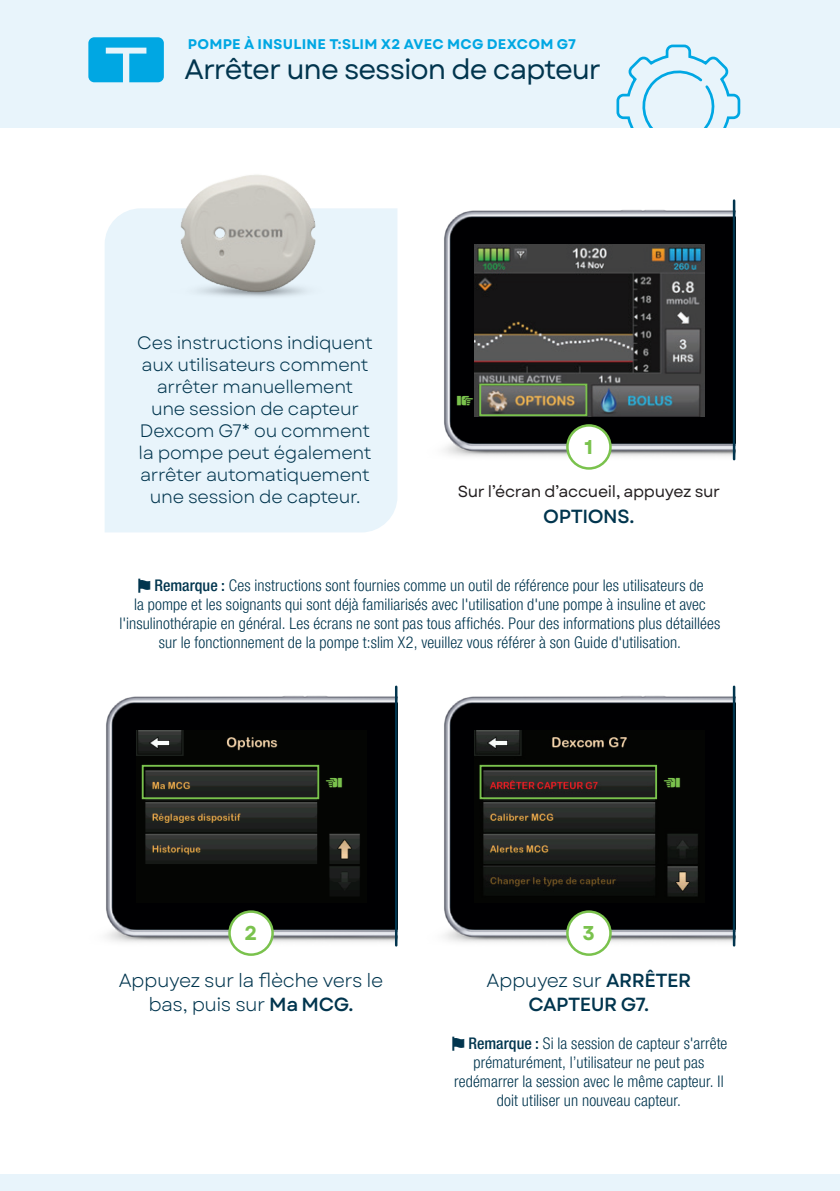
<style>
.page{position:relative;width:840px;height:1191px;background:#fff}
.page>*{position:absolute;margin:0;border:0;box-sizing:border-box;transform-origin:0 0}
.t1{font:28px "Garet";letter-spacing:-.04em;color:#01354e}
.Step_Number{font:700 20px "Garet";color:#7ac24d}
.Body{font:19px/24px "Garet";letter-spacing:-.03em;color:#01354e;text-align:center}
.Body-2{font:500 19px/24px "Garet";letter-spacing:-.02em;color:#01354e;text-align:center}
.Body-3{font:18px/22px "Garet";color:#01354e;text-align:center}
.Note___Warning{font:300 condensed 16px/19px "Helvetica Neue LT Pro";letter-spacing:.005em;color:#01354e;text-align:center}
.Body-4{font:16px "Garet";letter-spacing:-.02em;color:#231f20}
.Note___Warning-2{font:700 16px "Garet";color:#7ac24d}
.Subtitle{font:700 14px "Garet";letter-spacing:.02em;color:#00a7e3}
.s1{font-family:"Garet";font-weight:700;font-stretch:normal}
.s2{font-weight:500}
.s3{font-weight:400}
</style>
<div class="page">
<div style="left:105px;top:208px;width:292px;height:324px;background:#e8f4fb"></div>
<img style="left:444px;top:685px;width:291px;height:270px">
<img style="left:106px;top:685px;width:291px;height:270px">
<img style="left:444px;top:199px;width:291px;height:270px">
<hr style="left:732px;top:687px;width:3px;height:258px;background:#01354e">
<hr style="left:395px;top:687px;width:2px;height:258px;background:#01354e">
<hr style="left:732px;top:201px;width:3px;height:258px;background:#01354e">
<div style="left:0;top:0;width:839px;height:127px;background:#e8f4fb"></div>
<div style="left:0;top:1175px;width:839px;height:16px;background:#e8f4fb"></div>
<img style="left:474px;top:730px;width:229px;height:172px">
<img style="left:136px;top:730px;width:230px;height:172px">
<img style="left:474px;top:244px;width:229px;height:172px">
<div style="left:567px;top:911px;width:43px;height:43px;background:#fff;border-radius:50%"></div>
<div style="left:566px;top:910px;width:45px;height:46px;border:2px solid #7ac24d;border-radius:50%"></div>
<div style="left:229px;top:911px;width:43px;height:43px;background:#fff;border-radius:50%"></div>
<div style="left:228px;top:910px;width:46px;height:46px;border:2px solid #7ac24d;border-radius:50%"></div>
<div style="left:567px;top:425px;width:43px;height:43px;background:#fff;border-radius:50%"></div>
<div style="left:566px;top:424px;width:45px;height:46px;border:2px solid #7ac24d;border-radius:50%"></div>
<svg style="left:88px;top:37px;width:76px;height:45px;background:#21b2e6"></svg>
<div style="left:142px;top:765px;width:177px;height:34px;border:2px solid #7ac24d"></div>
<div style="left:479px;top:765px;width:177px;height:34px;border:2px solid #7ac24d"></div>
<div style="left:479px;top:383px;width:108px;height:33px;border:2px solid #7ac24d"></div>
<svg style="left:616px;top:44px;width:125px;height:83px"></svg>
<img style="left:118px;top:174px;width:266px;height:144px">
<p class="Subtitle" style="left:188px;top:36px;width:390px">POMPE À INSULINE T:SLIM X2 AVEC MCG DEXCOM G7</p>
<p class="t1" style="left:184px;top:52px;width:418px">Arrêter une session de capteur</p>
<p class="Body-3" style="left:137px;top:332px;width:237px">Ces instructions indiquent aux utilisateurs comment arrêter manuellement une session de capteur<br>Dexcom G7* ou comment la pompe peut également arrêter automatiquement une session de capteur.</p>
<p class="Note___Warning-2" style="left:454px;top:390px;width:20px">☛</p>
<p class="Step_Number" style="left:584px;top:434px;width:10px">1</p>
<p class="Body-4" style="left:457px;top:482px;width:264px">Sur l’écran d’accueil, appuyez sur</p>
<p class="Body-2" style="left:543px;top:504px;width:93px">OPTIONS.</p>
<p class="Note___Warning" style="left:119px;top:576px;width:602px"><span class="s1">⚑</span> <span class="s2">Remarque :</span> Ces instructions sont fournies comme un outil de référence pour les utilisateurs de<br>la pompe et les soignants qui sont déjà familiarisés avec l'utilisation d'une pompe à insuline et avec l'insulinothérapie en général. Les écrans ne sont pas tous affichés. Pour des informations plus détaillées sur le fonctionnement de la pompe t:slim X2, veuillez vous référer à son Guide d'utilisation.</p>
<p class="Note___Warning-2" style="left:325px;top:772px;width:20px">☚</p>
<p class="Note___Warning-2" style="left:662px;top:772px;width:20px">☚</p>
<p class="Step_Number" style="left:244px;top:920px;width:14px">2</p>
<p class="Body" style="left:119px;top:969px;width:266px">Appuyez sur la flèche vers le bas, puis sur <span class="s2">Ma MCG.</span></p>
<p class="Step_Number" style="left:582px;top:920px;width:14px">3</p>
<p class="Body-2" style="left:486px;top:969px;width:206px"><span class="s3">Appuyez sur</span> ARRÊTER<br>CAPTEUR G7.</p>
<p class="Note___Warning" style="left:450px;top:1033px;width:278px"><span class="s1">⚑</span> <span class="s2">Remarque :</span> Si la session de capteur s'arrête prématurément, l’utilisateur ne peut pas redémarrer la session avec le même capteur. Il doit utiliser un nouveau capteur.</p>
</div>
